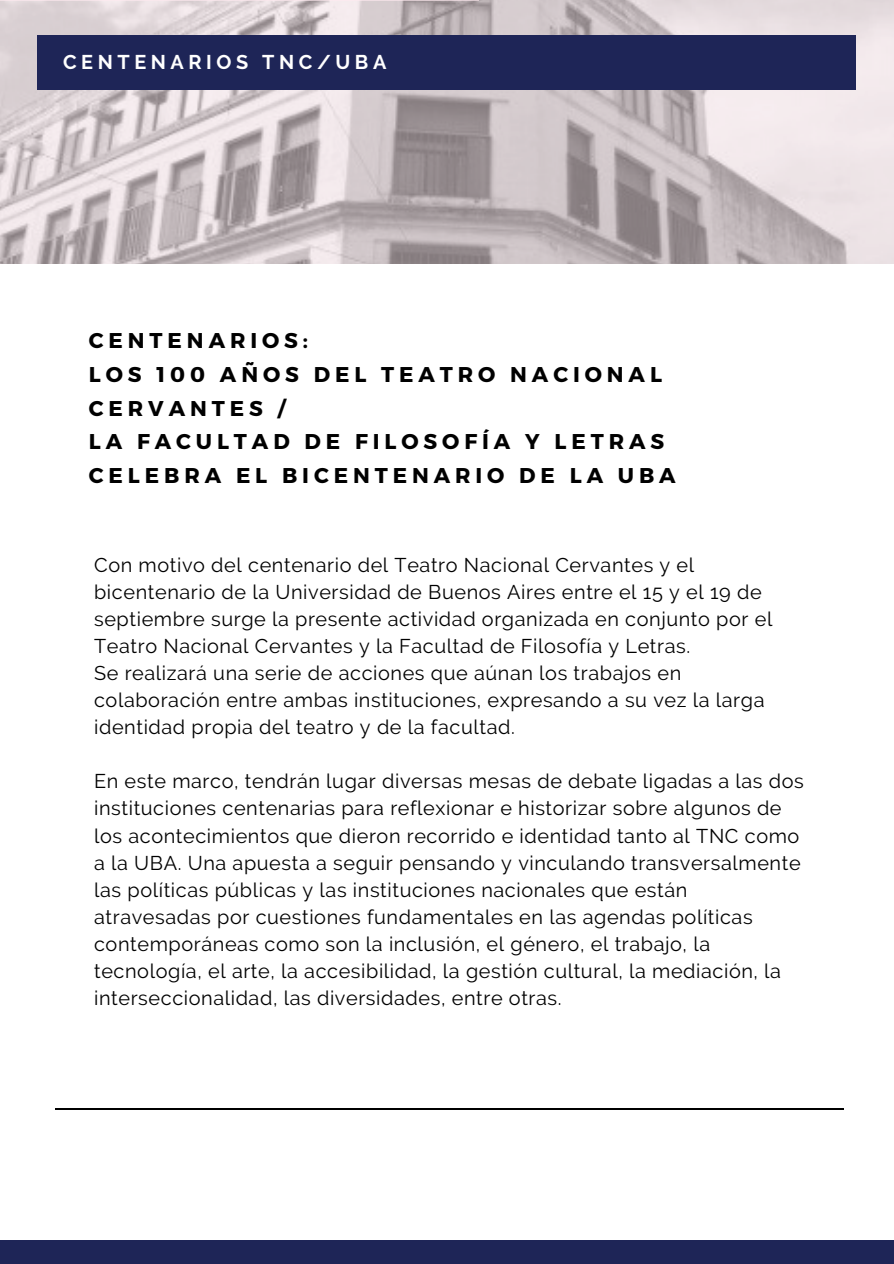
<style>
.page{position:relative;width:894px;height:1264px;background:#fff}
.page>*{position:absolute;margin:0;border:0;box-sizing:border-box;transform-origin:0 0}
.t1{font:700 21.3px/33.8px "Montserrat";letter-spacing:.23em;color:#000}
.t2{font:19.8px/27px "Raleway";letter-spacing:.03em;color:#000}
.t3{font:700 19.8px "Raleway";letter-spacing:.23em;color:#fff}
</style>
<div class="page">
<div style="left:0;top:1240px;width:893px;height:23px;background:#1e2557"></div>
<svg style="left:0;top:0;width:893px;height:263px;background:#cac1c4"></svg>
<div style="left:37px;top:35px;width:818px;height:54px;background:#1e2557"></div>
<hr style="left:0;top:0;width:478px;height:1px;background:#ffeaf0">
<hr style="left:55px;top:1108px;width:788px;height:1px;background:#000">
<p class="t3" style="left:63px;top:51px;width:325px">CENTENARIOS TNC/UBA</p>
<p class="t1" style="left:89px;top:322px;width:221px">CENTENARIOS:</p>
<p class="t1" style="left:89px;top:356px;width:574px">LOS 100 AÑOS DEL TEATRO NACIONAL<br>CERVANTES /</p>
<p class="t1" style="left:89px;top:424px;width:588px">LA FACULTAD DE FILOSOFÍA Y LETRAS<br>CELEBRA EL BICENTENARIO DE LA UBA</p>
<p class="t2" style="left:94px;top:551px;width:679px">Con motivo del centenario del Teatro Nacional Cervantes y el bicentenario de la Universidad de Buenos Aires entre el 15 y el 19 de septiembre surge la presente actividad organizada en conjunto por el Teatro Nacional Cervantes y la Facultad de Filosofía y Letras.</p>
<p class="t2" style="left:94px;top:659px;width:671px">Se realizará una serie de acciones que aúnan los trabajos en colaboración entre ambas instituciones, expresando a su vez la larga identidad propia del teatro y de la facultad.</p>
<p class="t2" style="left:94px;top:768px;width:711px">En este marco, tendrán lugar diversas mesas de debate ligadas a las dos instituciones centenarias para reflexionar e historizar sobre algunos de los acontecimientos que dieron recorrido e identidad tanto al TNC como a la UBA. Una apuesta a seguir pensando y vinculando transversalmente las políticas públicas y las instituciones nacionales que están atravesadas por cuestiones fundamentales en las agendas políticas contemporáneas como son la inclusión, el género, el trabajo, la tecnología, el arte, la accesibilidad, la gestión cultural, la mediación, la interseccionalidad, las diversidades, entre otras.</p>
</div>
